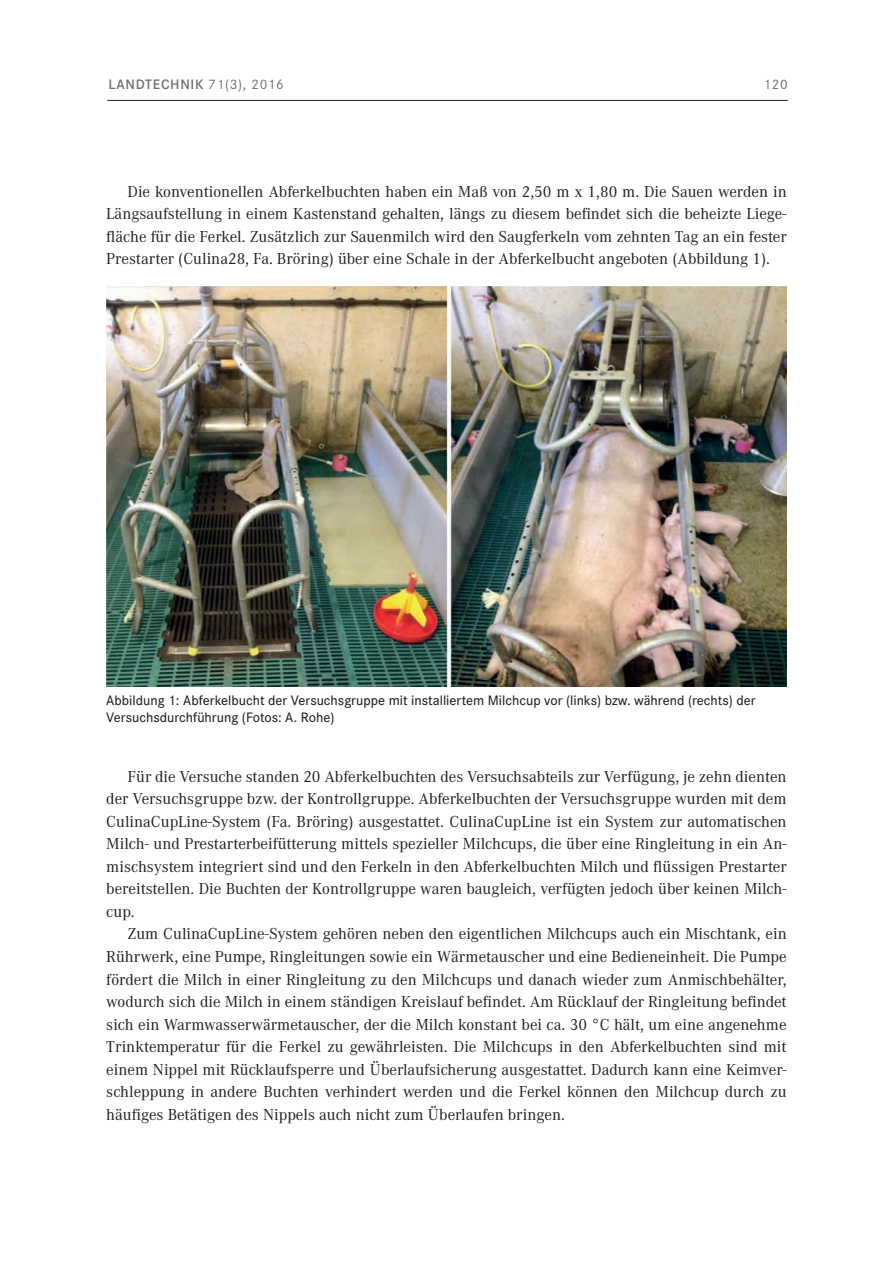
<style>
.page{position:relative;width:893px;height:1263px;background:#fff}
.page>*{position:absolute;margin:0;border:0;box-sizing:border-box;transform-origin:0 0}
.t1{font:16.5px/22.5px "Corporate A";color:#231f20;text-align:justify}
.t2{font:500 14.25px/16.5px "Corporate S";color:#231f20}
.t3{font:600 14.25px "Corporate S";letter-spacing:.05em;color:#6c6d70}
.t4{font:14.25px "Corporate S";color:#6c6d70}
.s1{font-weight:400}
</style>
<div class="page">
<hr style="left:107px;top:100px;width:681px;height:1px;background:#231f20">
<img style="left:106px;top:287px;width:681px;height:399px">
<p class="t3" style="left:108px;top:76px;width:177px">LANDTECHNIK <span class="s1">71(3), 2016</span></p>
<p class="t4" style="left:763px;top:76px;width:26px">120</p>
<p class="t1" style="left:106px;top:180px;width:682px;text-indent:21px">Die konventionellen Abferkelbuchten haben ein Maß von 2,50 m x 1,80 m. Die Sauen werden in Längsaufstellung in einem Kastenstand gehalten, längs zu diesem befindet sich die beheizte Liege&shy;fläche für die Ferkel. Zusätzlich zur Sauenmilch wird den Saugferkeln vom zehnten Tag an ein fester Prestarter (Culina28, Fa. Bröring) über eine Schale in der Abferkelbucht angeboten (Abbildung 1).</p>
<p class="t2" style="left:106px;top:692px;width:651px">Abbildung 1: Abferkelbucht der Versuchsgruppe mit installiertem Milchcup vor (links) bzw. während (rechts) der<br>Versuchsdurchführung (Fotos: A. Rohe)</p>
<p class="t1" style="left:106px;top:765px;width:682px;text-indent:21px">Für die Versuche standen 20 Abferkelbuchten des Versuchsabteils zur Verfügung, je zehn dienten der Versuchsgruppe bzw. der Kontrollgruppe. Abferkelbuchten der Versuchsgruppe wurden mit dem CulinaCupLine-System (Fa. Bröring) ausgestattet. CulinaCupLine ist ein System zur automatischen Milch- und Prestarterbeifütterung mittels spezieller Milchcups, die über eine Ringleitung in ein An&shy;mischsystem integriert sind und den Ferkeln in den Abferkelbuchten Milch und flüssigen Prestarter bereitstellen. Die Buchten der Kontrollgruppe waren baugleich, verfügten jedoch über keinen Milch&shy;cup.</p>
<p class="t1" style="left:106px;top:923px;width:682px;text-indent:21px">Zum CulinaCupLine-System gehören neben den eigentlichen Milchcups auch ein Mischtank, ein Rührwerk, eine Pumpe, Ringleitungen sowie ein Wärmetauscher und eine Bedieneinheit. Die Pumpe fördert die Milch in einer Ringleitung zu den Milchcups und danach wieder zum Anmischbehälter, wodurch sich die Milch in einem ständigen Kreislauf befindet. Am Rücklauf der Ringleitung befindet sich ein Warmwasserwärmetauscher, der die Milch konstant bei ca. 30 °C hält, um eine angenehme Trinktemperatur für die Ferkel zu gewährleisten. Die Milchcups in den Abferkelbuchten sind mit einem Nippel mit Rücklaufsperre und Überlaufsicherung ausgestattet. Dadurch kann eine Keimver&shy;schleppung in andere Buchten verhindert werden und die Ferkel können den Milchcup durch zu häufiges Betätigen des Nippels auch nicht zum Überlaufen bringen.</p>
</div>
